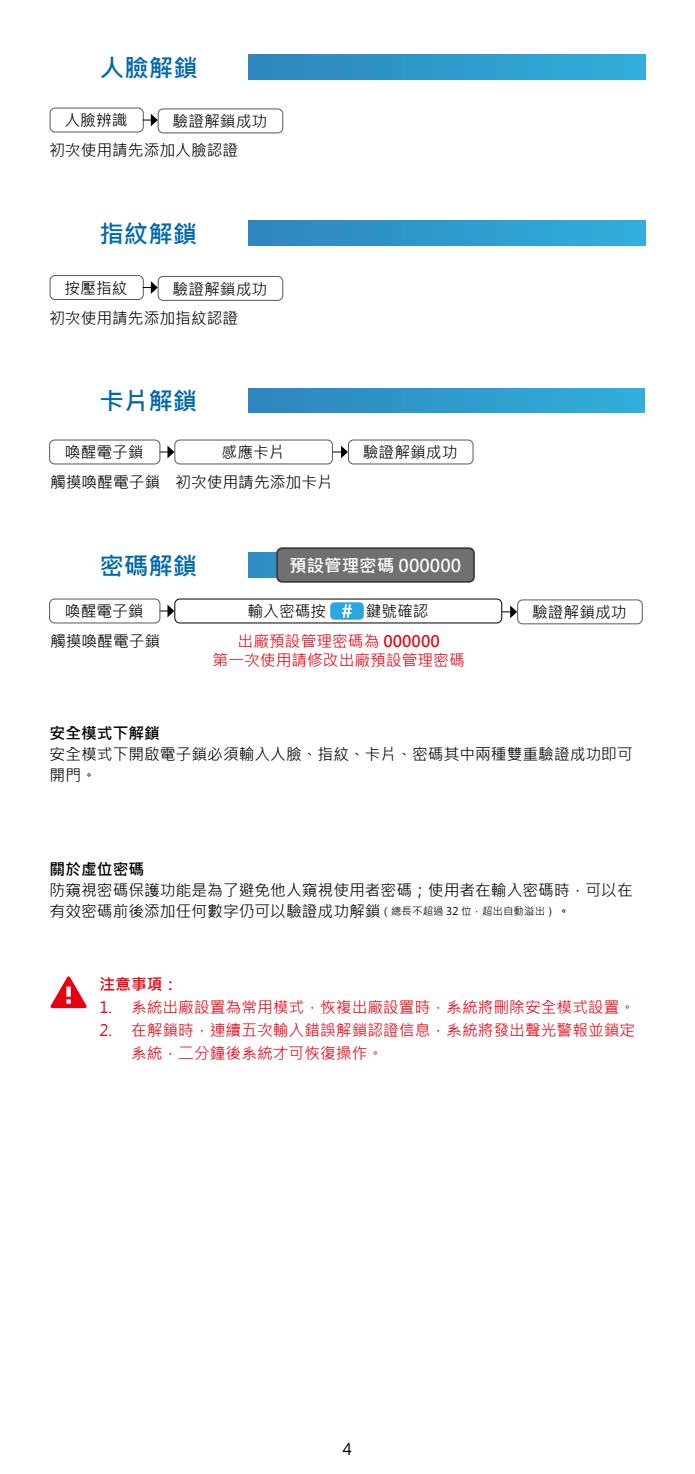
<style>
.page{position:relative;width:695px;height:1474px;background:#fff}
.page>*{position:absolute;margin:0;border:0;box-sizing:border-box;transform-origin:0 0}
.t1{font:700 24.5px "Microsoft Jheng Hei";color:#0068ac}
.t2{font:700 17.5px "Microsoft Jheng Hei";color:#fff}
.t3{font:15.75px/29.2px "Microsoft Jheng Hei";color:#000}
.t4{font:15.75px/22.8px "Microsoft Jheng Hei";color:#e60012}
.t5{font:700 15.75px "Microsoft Jheng Hei";color:#000}
.t6{font:700 15.75px "Microsoft Jheng Hei";color:#e60012}
.s1{font-weight:700}
.s2{font-size:10.5px}
</style>
<div class="page">
<svg style="left:248px;top:55px;width:397px;height:25px;background:#2f99cc"></svg>
<div style="left:50px;top:108px;width:94px;height:24px;border:1px solid #595757;border-radius:5px"></div>
<div style="left:158px;top:108px;width:125px;height:25px;border:1px solid #595757;border-radius:5px"></div>
<svg style="left:143px;top:114px;width:15px;height:12px"></svg>
<svg style="left:248px;top:388px;width:396px;height:25px;background:#2f99cc"></svg>
<div style="left:174px;top:439px;width:159px;height:25px;border:1px solid #595757;border-radius:5px"></div>
<svg style="left:160px;top:445px;width:14px;height:13px"></svg>
<svg style="left:333px;top:445px;width:15px;height:13px"></svg>
<div style="left:49px;top:439px;width:111px;height:25px;border:1px solid #595757;border-radius:5px"></div>
<div style="left:348px;top:439px;width:125px;height:25px;border:1px solid #595757;border-radius:5px"></div>
<svg style="left:248px;top:221px;width:397px;height:24px;background:#2f99cc"></svg>
<div style="left:50px;top:275px;width:94px;height:25px;border:1px solid #595757;border-radius:5px"></div>
<div style="left:158px;top:276px;width:125px;height:25px;border:1px solid #595757;border-radius:5px"></div>
<svg style="left:143px;top:281px;width:15px;height:13px"></svg>
<svg style="left:50px;top:976px;width:37px;height:32px"></svg>
<svg style="left:160px;top:604px;width:14px;height:13px"></svg>
<svg style="left:502px;top:605px;width:15px;height:13px"></svg>
<div style="left:49px;top:598px;width:111px;height:25px;border:1px solid #595757;border-radius:5px"></div>
<div style="left:517px;top:599px;width:125px;height:25px;border:1px solid #595757;border-radius:5px"></div>
<div style="left:49px;top:552px;width:424px;height:25px;background:#2f8fc5"></div>
<div style="left:49px;top:547px;width:199px;height:35px;background:#fff"></div>
<div style="left:277px;top:548px;width:197px;height:34px;background:#717071;border-radius:5px"></div>
<div style="left:276px;top:547px;width:198px;height:35px;border:2px solid #3e3a39;border-radius:5px"></div>
<div style="left:174px;top:598px;width:328px;height:25px;border:1px solid #000;border-radius:5px"></div>
<div style="left:332px;top:604px;width:30px;height:14px;background:#2ca6e0;border-radius:2px"></div>
<div style="left:330px;top:602px;width:34px;height:17px;border:4px solid #2ca6e0;border-radius:2px"></div>
<svg style="left:342px;top:604px;width:10px;height:14px"></svg>
<h1 class="t1" style="left:100px;top:53px;width:99px">人臉解鎖</h1>
<p class="t3" style="left:64px;top:106px;width:64px">人臉辨識</p>
<p class="t3" style="left:49px;top:107px;width:219px;text-indent:123px">驗證解鎖成功初次使用請先添加人臉認證</p>
<h1 class="t1" style="left:99px;top:218px;width:99px">指紋解鎖</h1>
<p class="t3" style="left:64px;top:273px;width:64px">按壓指紋</p>
<p class="t3" style="left:49px;top:274px;width:219px;text-indent:123px">驗證解鎖成功初次使用請先添加指紋認證</p>
<h1 class="t1" style="left:99px;top:386px;width:99px">卡片解鎖</h1>
<p class="t3" style="left:65px;top:438px;width:80px">喚醒電子鎖</p>
<p class="t3" style="left:222px;top:438px;width:64px">感應卡片</p>
<p class="t3" style="left:363px;top:438px;width:96px">驗證解鎖成功</p>
<p class="t3" style="left:50px;top:468px;width:284px">觸摸喚醒電子鎖 初次使用請先添加卡片</p>
<h1 class="t1" style="left:99px;top:550px;width:99px">密碼解鎖</h1>
<p class="t2" style="left:289px;top:554px;width:173px">預設管理密碼 000000</p>
<p class="t3" style="left:247px;top:596px;width:80px">輸入密碼按</p>
<p class="t3" style="left:365px;top:596px;width:64px">鍵號確認</p>
<p class="t3" style="left:65px;top:596px;width:80px">喚醒電子鎖</p>
<p class="t3" style="left:532px;top:597px;width:96px">驗證解鎖成功</p>
<p class="t3" style="left:50px;top:627px;width:112px">觸摸喚醒電子鎖</p>
<p class="t4" style="left:212px;top:632px;width:253px;line-height:18.9px;text-align:center">出廠預設管理密碼為 <span class="s1">000000<br></span>第一次使用請修改出廠預設管理密碼</p>
<p class="t5" style="left:50px;top:723px;width:112px">安全模式下解鎖</p>
<p class="t3" style="left:50px;top:744px;width:584px;line-height:21px">安全模式下開啟電子鎖必須輸入人臉、指紋、卡片、密碼其中兩種雙重驗證成功即可開門。</p>
<p class="t5" style="left:50px;top:859px;width:96px">關於虛位密碼</p>
<p class="t3" style="left:50px;top:880px;width:584px;line-height:21px">防窺視密碼保護功能是為了避免他人窺視使用者密碼；使用者在輸入密碼時，可以在有效密碼前後添加任何數字仍可以驗證成功解鎖<span class="s2">（總長不超過 32 位，超出自動溢出）</span>。</p>
<p class="t6" style="left:99px;top:974px;width:80px">注意事項：</p>
<p class="t4" style="left:99px;top:996px;width:537px">1. 系統出廠設置為常用模式，恢複出廠設置時，系統將刪除安全模式設置。</p>
<p class="t4" style="left:131px;top:1018px;width:505px;text-indent:-32px">2. 在解鎖時，連續五次輸入錯誤解鎖認證信息，系統將發出聲光警報並鎖定系統，二分鐘後系統才可恢復操作。</p>
<p class="t3" style="left:343px;top:1434px;width:11px">4</p>
</div>
